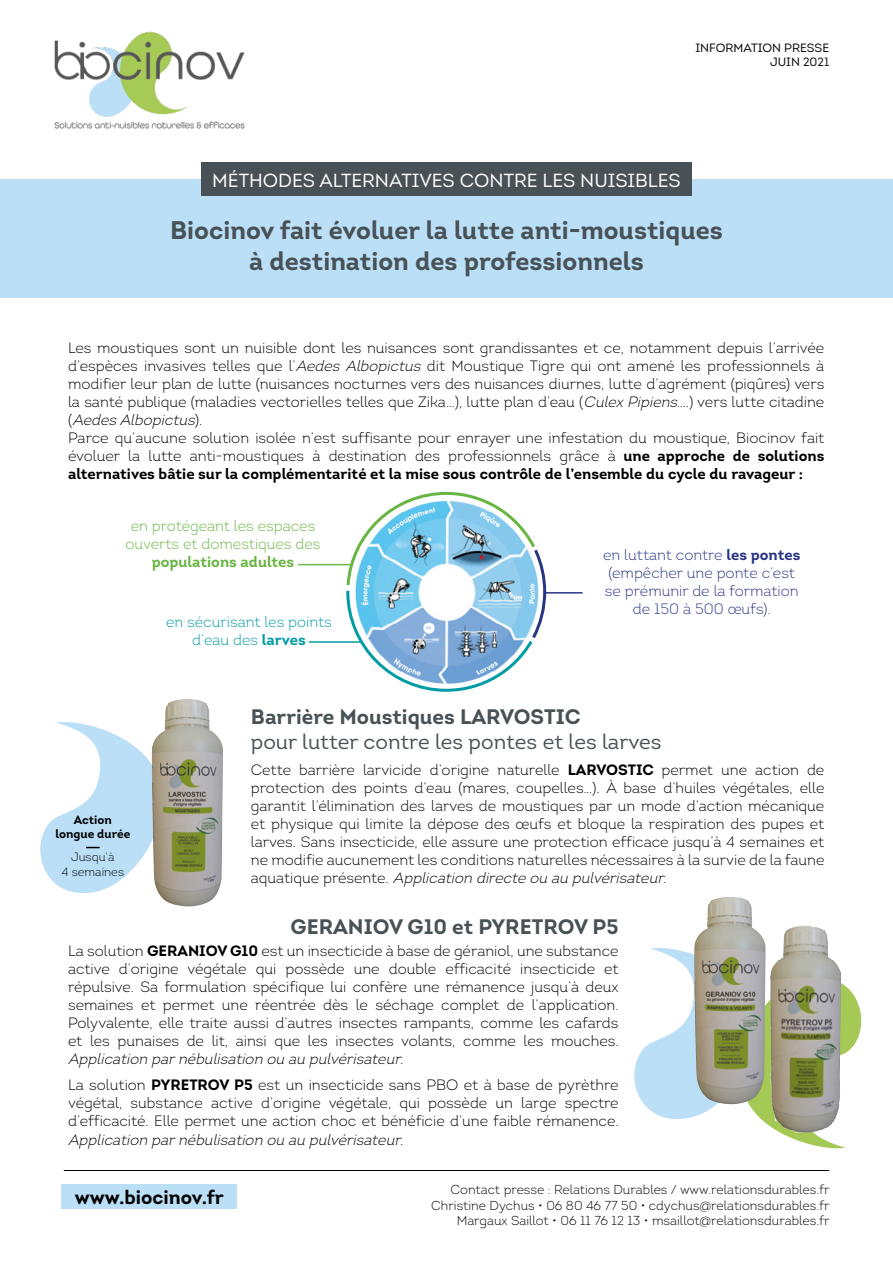
<style>
.page{position:relative;width:893px;height:1263px;background:#fff}
.page>*{position:absolute;margin:0;border:0;box-sizing:border-box;transform-origin:0 0}
.t1{font:700 25.5px/30.6px "Intro";color:#485156;text-align:center}
.t2{font:700 21px "Intro";color:#485156}
.t3{font:21px "Intro";color:#485156}
.t4{font:700 19.5px "Intro";color:#000}
.t5{font:18.9px "Intro";color:#fff}
.t6{font:300 15px/18px "Intro";color:#000}
.t7{font:300 15px/18px "Intro";color:#283583;text-align:center}
.t8{font:300 15px/18px "Intro";color:#68b543;text-align:center}
.t9{font:italic 300 15px "Intro";color:#000}
.t10{font:300 15px/18px "Intro";color:#009ba4;text-align:center}
.t11{font:700 15px "Intro";color:#68b543}
.t12{font:300 12.9px/15.6px "Intro";color:#000;text-align:right}
.t13{font:12px/14.4px "Intro";color:#000;text-align:right}
.t14{font:700 12px/14.4px "Intro";color:#000;text-align:center}
.t15{font:300 12px/14.4px "Intro";color:#000;text-align:center}
.s1{font-style:italic}
.s2{font-weight:700}
</style>
<div class="page">
<svg style="left:634px;top:944px;width:228px;height:205px"></svg>
<svg style="left:40px;top:721px;width:125px;height:178px"></svg>
<img style="left:54px;top:31px;width:191px;height:98px">
<div style="left:61px;top:1185px;width:176px;height:24px;background:#badff7"></div>
<img style="left:165px;top:699px;width:20px;height:31px">
<img style="left:703px;top:897px;width:26px;height:34px">
<div style="left:0;top:179px;width:893px;height:119px;background:#badff7"></div>
<div style="left:201px;top:162px;width:491px;height:34px;background:#485156"></div>
<hr style="left:64px;top:1170px;width:765px;height:1px;background:#000">
<img style="left:770px;top:925px;width:71px;height:208px">
<svg style="left:345px;top:491px;width:202px;height:201px"></svg>
<hr style="left:298px;top:564px;width:53px;height:1px;background:#68b543">
<hr style="left:309px;top:641px;width:53px;height:2px;background:#009ba4">
<hr style="left:545px;top:592px;width:38px;height:2px;background:#283583">
<p class="t13" style="left:695px;top:40px;width:135px">INFORMATION PRESSE<br>JUIN 2021</p>
<p class="t5" style="left:212px;top:168px;width:470px">MÉTHODES ALTERNATIVES CONTRE LES NUISIBLES</p>
<h1 class="t1" style="left:170px;top:215px;width:554px">Biocinov fait évoluer la lutte anti-moustiques à destination des professionnels</h1>
<p class="t6" style="left:68px;top:338px;width:758px">Les moustiques sont un nuisible dont les nuisances sont grandissantes et ce, notamment depuis l’arrivée d’espèces invasives telles que l’<span class="s1">Aedes Albopictus</span> dit Moustique Tigre qui ont amené les professionnels à modifier leur plan de lutte (nuisances nocturnes vers des nuisances diurnes, lutte d’agrément (piqûres) vers la santé publique (maladies vectorielles telles que Zika…), lutte plan d’eau (<span class="s1">CulexPipiens</span>….) vers lutte citadine ( <span class="s1">Aedes Albopictus</span>) .<br>Parce qu’aucune solution isolée n’est suffisante pour enrayer une infestation du moustique, Biocinov fait évoluer la lutte anti-moustiques à destination des professionnels grâce à <span class="s2">une approche de solutions alternatives bâtie sur la complémentarité et la mise sous contrôle de l’ensemble du cycle du ravageur :</span></p>
<p class="t8" style="left:126px;top:517px;width:196px">en protégeant les espaces ouverts et domestiques des</p>
<p class="t11" style="left:152px;top:553px;width:144px">populations adultes</p>
<p class="t10" style="left:166px;top:613px;width:167px">en sécurisant les points d’eau des <span class="s2">larves</span></p>
<p class="t7" style="left:603px;top:545px;width:199px">en luttant contre <span class="s2">les pontes </span>(empêcher une ponte c’est se prémunir de la formation de 150 à 500 œufs).</p>
<h2 class="t2" style="left:251px;top:703px;width:331px">Barrière Moustiques LARVOSTIC</h2>
<h2 class="t3" style="left:251px;top:728px;width:412px">pour lutter contre les pontes et les larves</h2>
<p class="t6" style="left:251px;top:761px;width:575px;text-align:justify">Cette barrière larvicide d’origine naturelle <span class="s2">LARVOSTIC</span> permet une action de protection des points d’eau (mares, coupelles…). À base d’huiles végétales, elle garantit l’élimination des larves de moustiques par un mode d’action mécanique et physique qui limite la dépose des œufs et bloque la respiration des pupes et larves. Sans insecticide, elle assure une protection efficace jusqu’à 4 semaines et ne modifie aucunement les conditions naturelles nécessaires à la survie de la faune a q u a t i q u e p r é s e n t e . <span class="s1">Application directe ou au pulvérisateur.</span></p>
<h2 class="t2" style="left:291px;top:913px;width:329px">GERANIOV G10 et PYRETROV P5</h2>
<p class="t6" style="left:68px;top:941px;width:552px;text-align:justify">La solution <span class="s2">GERANIOV G10</span> est un insecticide à base de géraniol, une substance active d’origine végétale qui possède une double efficacité insecticide et répulsive. Sa formulation spécifique lui confère une rémanence jusqu’à deux semaines et permet une réentrée dès le séchage complet de l’application.<br>Polyvalente, elle traite aussi d’autres insectes rampants, comme les cafards et les punaises de lit, ainsi que les insectes volants, comme les mouches.</p>
<p class="t6" style="left:68px;top:1045px;width:552px;line-height:26.5px"><span class="s1">Application parnébulisation ou au pulvérisateur.<br></span>La solution <span class="s2">PYRETROV P5</span> est un insecticide sans PBO et à base de pyrèthre</p>
<p class="t6" style="left:68px;top:1094px;width:552px">végétal, substance active d’origine végétale, qui possède un large spectre d’efficacité. Elle permet une action choc et bénéficie d’une faible rémanence.</p>
<p class="t9" style="left:68px;top:1131px;width:341px">Application parnébulisation ou au pulvérisateur.</p>
<p class="t12" style="left:431px;top:1182px;width:400px">Contact presse : Relations Durables / www.relationsdurables.fr<br>Christine Dychus • 06 80 46 77 50 • cdychus@relationsdurables.fr<br>Margaux Saillot • 06 11 76 12 13 • msaillot@relationsdurables.fr</p>
<p class="t14" style="left:55px;top:812px;width:76px">Action longue durée</p>
<p class="t15" style="left:62px;top:850px;width:64px">Jusqu’à<br>4 semaines</p>
<h3 class="t4" style="left:75px;top:1184px;width:151px">www.biocinov.fr</h3>
</div>
